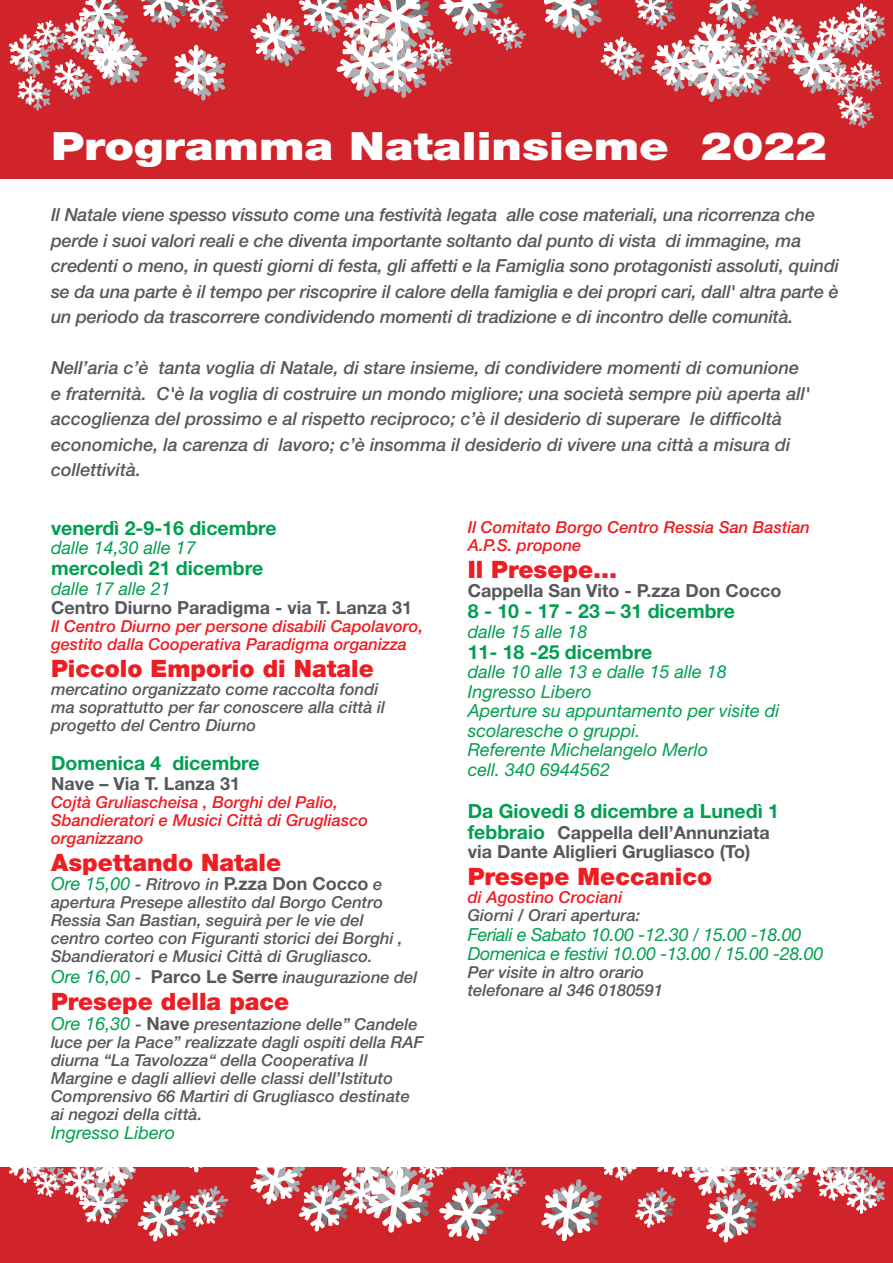
<style>
.page{position:relative;width:893px;height:1263px;background:#fff}
.page>*{position:absolute;margin:0;border:0;box-sizing:border-box;transform-origin:0 0}
.t1{font:900 39px "Helvetica Neue LT Std";color:#fff;scale:1.21 1}
.t2{font:900 24px "Helvetica Neue LT Std";color:#ee1d23}
.t3{font:700 19.5px "Helvetica Neue LT Std";color:#009f4f}
.t4{font:italic 500 18px/25.5px "Helvetica Neue LT Std";letter-spacing:-.01em;color:#57585a}
.t5{font:italic 18px/19.5px "Helvetica Neue LT Std";color:#009f4f}
.t6{font:700 18px/19.5px "Helvetica Neue LT Std";color:#57585a}
.t7{font:italic 18px/19.5px "Helvetica Neue LT Std";letter-spacing:-.02em;color:#009f4f}
.t8{font:italic 500 16.5px/18px "Helvetica Neue LT Std";color:#57585a}
.t9{font:italic 500 16.5px/18px "Helvetica Neue LT Std";color:#ee1d23}
.s1{font-weight:400;font-style:italic;color:#009f4f}
.s2{font-weight:500;font-style:italic;font-size:16.5px}
.s3{font-weight:400;font-size:18px;color:#009f4f}
.s4{font-weight:700;font-style:normal;font-size:18px}
.s5{font-size:19.5px;color:#009f4f}
</style>
<div class="page">
<div style="left:0;top:0;width:893px;height:179px;background:#d1232a"></div>
<svg style="left:9px;top:0;width:219px;height:111px"></svg>
<svg style="left:250px;top:0;width:276px;height:98px"></svg>
<svg style="left:543px;top:0;width:343px;height:128px"></svg>
<div style="left:0;top:1167px;width:893px;height:96px;background:#d1232a"></div>
<svg style="left:9px;top:1167px;width:219px;height:74px"></svg>
<svg style="left:250px;top:1167px;width:276px;height:74px"></svg>
<svg style="left:541px;top:1167px;width:345px;height:75px"></svg>
<h1 class="t1" style="left:51px;top:122px;width:642px">Programma Natalinsieme 2022</h1>
<p class="t4" style="left:51px;top:202px;width:790px">Il Natale viene spesso vissuto come una festività legata alle cose materiali, una ricorrenza che perde i suoi valori reali e che diventa importante soltanto dal punto di vista di immagine, ma credenti o meno, in questi giorni di festa, gli affetti e la Famiglia sono protagonisti assoluti, quindi se da una parte è il tempo per riscoprire il calore della famiglia e dei propri cari, dall' altra parte è un periodo da trascorrere condividendo momenti di tradizione e di incontro delle comunità.</p>
<p class="t4" style="left:51px;top:355px;width:760px">Nell’aria c’è tanta voglia di Natale, di stare insieme, di condividere momenti di comunione e fraternità. C'è la voglia di costruire un mondo migliore; una società sempre più aperta all' accoglienza del prossimo e al rispetto reciproco; c’è il desiderio di superare le difficoltà economiche, la carenza di lavoro; c’è insomma il desiderio di vivere una città a misura di collettività.</p>
<p class="t3" style="left:51px;top:516px;width:227px">venerdì 2-9-16 dicembre</p>
<p class="t5" style="left:51px;top:538px;width:146px">dalle 14,30 alle 17</p>
<p class="t3" style="left:51px;top:556px;width:214px">mercoledì 21 dicembre</p>
<p class="t5" style="left:51px;top:578px;width:121px">dalle 17 alle 21</p>
<p class="t6" style="left:51px;top:598px;width:363px">Centro Diurno Paradigma - via T. Lanza 31</p>
<p class="t9" style="left:51px;top:617px;width:374px">Il Centro Diurno per persone disabili Capolavoro, gestito dalla Cooperativa Paradigma organizza</p>
<h2 class="t2" style="left:51px;top:654px;width:324px">Piccolo Emporio di Natale</h2>
<p class="t8" style="left:51px;top:680px;width:336px">mercatino organizzato come raccolta fondi ma soprattutto per far conoscere alla città il progetto del Centro Diurno</p>
<p class="t3" style="left:51px;top:751px;width:210px">Domenica 4 dicembre</p>
<p class="t6" style="left:51px;top:773px;width:191px">Nave – Via T. Lanza 31</p>
<p class="t9" style="left:51px;top:793px;width:319px">Cojtà Gruliascheisa , Borghi del Palio,<br>Sbandieratori e Musici Città di Grugliasco organizzano</p>
<h2 class="t2" style="left:51px;top:848px;width:232px">Aspettando Natale</h2>
<p class="t6" style="left:51px;top:874px;width:333px"><span class="s1">Ore 15,00</span> <span class="s2">- Ritrovo in</span> P.zza Don Cocco <span class="s2">e</span></p>
<p class="t8" style="left:51px;top:893px;width:353px">apertura Presepe allestito dal Borgo Centro Ressia San Bastian, seguirà per le vie del centro corteo con Figuranti storici dei Borghi , Sbandieratori e Musici Città di Grugliasco.</p>
<p class="t8" style="left:51px;top:968px;width:368px"><span class="s3">Ore 16,00</span> - <span class="s4">Parco Le Serre</span> inaugurazione del</p>
<h2 class="t2" style="left:51px;top:987px;width:240px">Presepe della pace</h2>
<p class="t8" style="left:51px;top:1015px;width:374px"><span class="s3">Ore 16,30</span> - <span class="s4">Nave</span> presentazione delle” Candele luce per la Pace” realizzate dagli ospiti della RAF diurna “La Tavolozza“ della Cooperativa Il Margine e dagli allievi delle classi dell’Istituto Comprensivo 66 Martiri di Grugliasco destinate ai negozi della città.</p>
<p class="t5" style="left:51px;top:1123px;width:126px">Ingresso Libero</p>
<p class="t9" style="left:468px;top:518px;width:344px">Il Comitato Borgo Centro Ressia San Bastian<br>A.P.S. propone</p>
<h2 class="t2" style="left:468px;top:555px;width:151px">Il Presepe…</h2>
<p class="t6" style="left:468px;top:581px;width:315px">Cappella San Vito - P.zza Don Cocco</p>
<p class="t3" style="left:468px;top:599px;width:269px">8 - 10 - 17 - 23 – 31 dicembre</p>
<p class="t5" style="left:468px;top:621px;width:121px">dalle 15 alle 18</p>
<p class="t3" style="left:468px;top:640px;width:186px">11- 18 -25 dicembre</p>
<p class="t5" style="left:468px;top:662px;width:313px">dalle 10 alle 13 e dalle 15 alle 18<br>Ingresso Libero<br>Aperture su appuntamento per visite di scolaresche o gruppi.<br>Referente Michelangelo Merlo<br>cell. 340 6944562</p>
<p class="t3" style="left:468px;top:799px;width:313px">Da Giovedi 8 dicembre a Lunedì 1</p>
<p class="t6" style="left:468px;top:822px;width:304px"><span class="s5">febbraio</span> Cappella dell’Annunziata via Dante Aliglieri Grugliasco (To)</p>
<h2 class="t2" style="left:468px;top:862px;width:246px">Presepe Meccanico</h2>
<p class="t9" style="left:468px;top:888px;width:156px">di Agostino Crociani</p>
<p class="t8" style="left:468px;top:906px;width:174px">Giorni / Orari apertura:</p>
<p class="t7" style="left:468px;top:924px;width:357px">Feriali e Sabato 10.00 -12.30 / 15.00 -18.00<br>Domenica e festivi 10.00 -13.00 / 15.00 -28.00</p>
<p class="t8" style="left:468px;top:963px;width:197px">Per visite in altro orario telefonare al 346 0180591</p>
</div>
